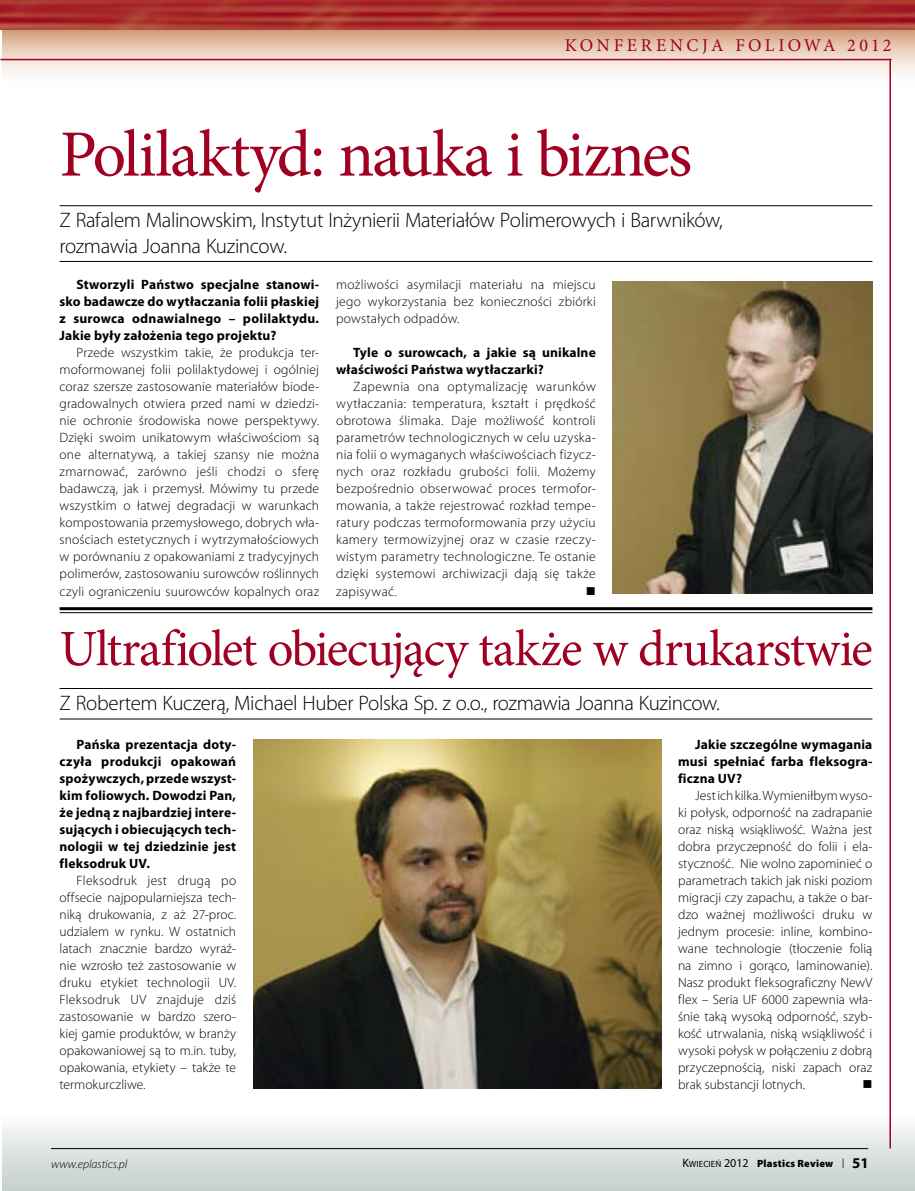
<style>
.page{position:relative;width:915px;height:1191px;background:#fff}
.page>*{position:absolute;margin:0;border:0;box-sizing:border-box;transform-origin:0 0}
.p01_tytul2{font:66px "Minion Pro";letter-spacing:-.03em;color:#a00022}
.p01_tytul2-2{font:51px "Minion Pro";letter-spacing:-.025em;color:#a00022}
.p02_lead{font:300 21px/25.2px "Myriad Pro";letter-spacing:-.02em;color:#000}
.t1{font:18px "Minion Pro";letter-spacing:.18em;color:#a00022}
.p05_text{font:300 13.5px/17px "Myriad Pro";letter-spacing:.01em;color:#000;text-align:justify}
.p19_wywiad{font:700 13.5px/17px "Myriad Pro";letter-spacing:.01em;color:#000;text-align:justify}
.p05_text-2{font:13.5px "Wingdings";color:#000}
.t2{font:italic 300 12px "Myriad Pro";color:#000}
.t3{font:900 10.5px "Myriad Pro";letter-spacing:.02em;color:#000}
.s1{font-weight:400;font-size:12px}
.s2{font-weight:400;font-size:9px}
.s3{font-weight:300;font-size:13.5px}
.s4{font-weight:700;font-size:15px}
</style>
<div class="page">
<svg style="left:2px;top:30px;width:912px;height:59px"></svg>
<div style="left:2px;top:1114px;width:912px;height:77px;background:linear-gradient(to bottom,#fcfbfb,#c3cec9)"></div>
<hr style="left:51px;top:1148px;width:816px;height:1px;background:#000">
<hr style="left:0;top:59px;width:891px;height:1px;background:#a00022">
<hr style="left:889px;top:60px;width:1px;height:1088px;background:#a00022">
<img style="left:0;top:0;width:914px;height:30px">
<hr style="left:60px;top:607px;width:812px;height:3px;background:#000">
<hr style="left:60px;top:612px;width:812px;height:1px;background:#000">
<img style="left:612px;top:282px;width:260px;height:311px">
<img style="left:253px;top:739px;width:407px;height:350px">
<hr style="left:60px;top:205px;width:812px;height:1px;background:#000">
<hr style="left:60px;top:261px;width:812px;height:1px;background:#000">
<hr style="left:60px;top:688px;width:812px;height:1px;background:#000">
<hr style="left:60px;top:718px;width:812px;height:1px;background:#000">
<h3 class="t1" style="left:564px;top:33px;width:328px">KONFERENCJA FOLIOWA 2012</h3>
<p class="p01_tytul2" style="left:60px;top:110px;width:634px">Polilaktyd: nauka i biznes</p>
<p class="p02_lead" style="left:60px;top:208px;width:664px">Z Rafalem Malinowskim, Instytut Inżynierii Materiałów Polimerowych i Barwników, rozmawia Joanna Kuzincow.</p>
<p class="p19_wywiad" style="left:60px;top:276px;width:261px;text-indent:17px">Stworzyli Państwo specjalne stanowi&shy;sko badawcze do wytłaczania folii płaskiej z surowca odnawialnego – polilaktydu.<br>Jakie były założenia tego projektu?</p>
<p class="p05_text" style="left:60px;top:344px;width:261px;text-indent:17px">Przede wszystkim takie, że produkcja ter&shy;moformowanej folii polilaktydowej i ogólniej coraz szersze zastosowanie materiałów biode&shy;gradowalnych otwiera przed nami w dziedzi&shy;nie ochronie środowiska nowe perspektywy.<br>Dzięki swoim unikatowym właściwościom są one alternatywą, a takiej szansy nie można zmarnować, zarówno jeśli chodzi o sferę badawczą, jak i przemysł. Mówimy tu przede wszystkim o łatwej degradacji w warunkach kompostowania przemysłowego, dobrych wła&shy;snościach estetycznych i wytrzymałościowych w porównaniu z opakowaniami z tradycyjnych polimerów, zastosowaniu surowców roślinnych czyli ograniczeniu suurowców kopalnych oraz</p>
<p class="p05_text" style="left:336px;top:276px;width:261px">możliwości asymilacji materiału na miejscu jego wykorzystania bez konieczności zbiórki powstałych odpadów.</p>
<p class="p19_wywiad" style="left:336px;top:344px;width:261px;text-indent:17px">Tyle o surowcach, a jakie są unikalne właściwości Państwa wytłaczarki?</p>
<p class="p05_text" style="left:336px;top:378px;width:261px;text-indent:17px">Zapewnia ona optymalizację warunków wytłaczania: temperatura, kształt i prędkość obrotowa ślimaka. Daje możliwość kontroli parametrów technologicznych w celu uzyska&shy;nia folii o wymaganych właściwościach fizycz&shy;nych oraz rozkładu grubości folii. Możemy bezpośrednio obserwować proces termofor&shy;mowania, a także rejestrować rozkład tempe&shy;ratury podczas termoformowania przy użyciu kamery termowizyjnej oraz w czasie rzeczy&shy;wistym parametry technologiczne. Te ostanie dzięki systemowi archiwizacji dają się także zapisywać.</p>
<p class="p05_text-2" style="left:585px;top:583px;width:12px">■</p>
<p class="p01_tytul2-2" style="left:60px;top:614px;width:814px">Ultrafiolet obiecujący także w drukarstwie</p>
<p class="p02_lead" style="left:60px;top:691px;width:661px">Z Robertem Kuczerą, Michael Huber Polska Sp. z o.o., rozmawia Joanna Kuzincow.</p>
<p class="p19_wywiad" style="left:60px;top:735px;width:178px;text-indent:17px">Pańska prezentacja doty&shy;czyła produkcji opakowań spożywczych, przede wszyst&shy;kim foliowych. Dowodzi Pan, że jedną z najbardziej intere&shy;sujących i obiecujących tech&shy;nologii w tej dziedzinie jest fleksodruk UV.</p>
<p class="p05_text" style="left:60px;top:872px;width:178px;text-indent:17px">Fleksodruk jest drugą po offsecie najpopularniejsza tech&shy;niką drukowania, z aż 27-proc. udzialem w rynku. W ostatnich latach znacznie bardzo wyraź&shy;nie wzrosło też zastosowanie w druku etykiet technologii UV.<br>Fleksodruk UV znajduje dziś zastosowanie w bardzo szero&shy;kiej gamie produktów, w branży opakowaniowej są to m.in. tuby, opakowania, etykiety – także te termokurczliwe.</p>
<p class="p19_wywiad" style="left:677px;top:735px;width:196px;text-indent:17px">Jakie szczególne wymagania musi spełniać farba fleksogra&shy;ficzna UV?</p>
<p class="p05_text" style="left:677px;top:787px;width:196px;text-indent:17px">Jest ich kilka. Wymieniłbym wyso&shy;ki połysk, odporność na zadrapanie oraz niską wsiąkliwość. Ważna jest dobra przyczepność do folii i ela&shy;styczność. Nie wolno zapominieć o parametrach takich jak niski poziom migracji czy zapachu, a także o bar&shy;dzo ważnej możliwości druku w jednym procesie: inline, kombino&shy;wane technologie (tłoczenie folią na zimno i gorąco, laminowanie).<br>Nasz produkt fleksograficzny NewV flex – Seria UF 6000 zapewnia wła&shy;śnie taką wysoką odporność, szyb&shy;kość utrwalania, niską wsiąkliwość i wysoki połysk w połączeniu z dobrą przyczepnością, niski zapach oraz brak substancji lotnych.</p>
<p class="p05_text-2" style="left:862px;top:1076px;width:12px">■</p>
<p class="t2" style="left:51px;top:1157px;width:78px">www.eplastics.pl</p>
<p class="t3" style="left:682px;top:1157px;width:188px"><span class="s1">K</span><span class="s2">WIECIEŃ</span> <span class="s1">2012</span> Plastics Review <span class="s3">l</span> <span class="s4">51</span></p>
</div>
